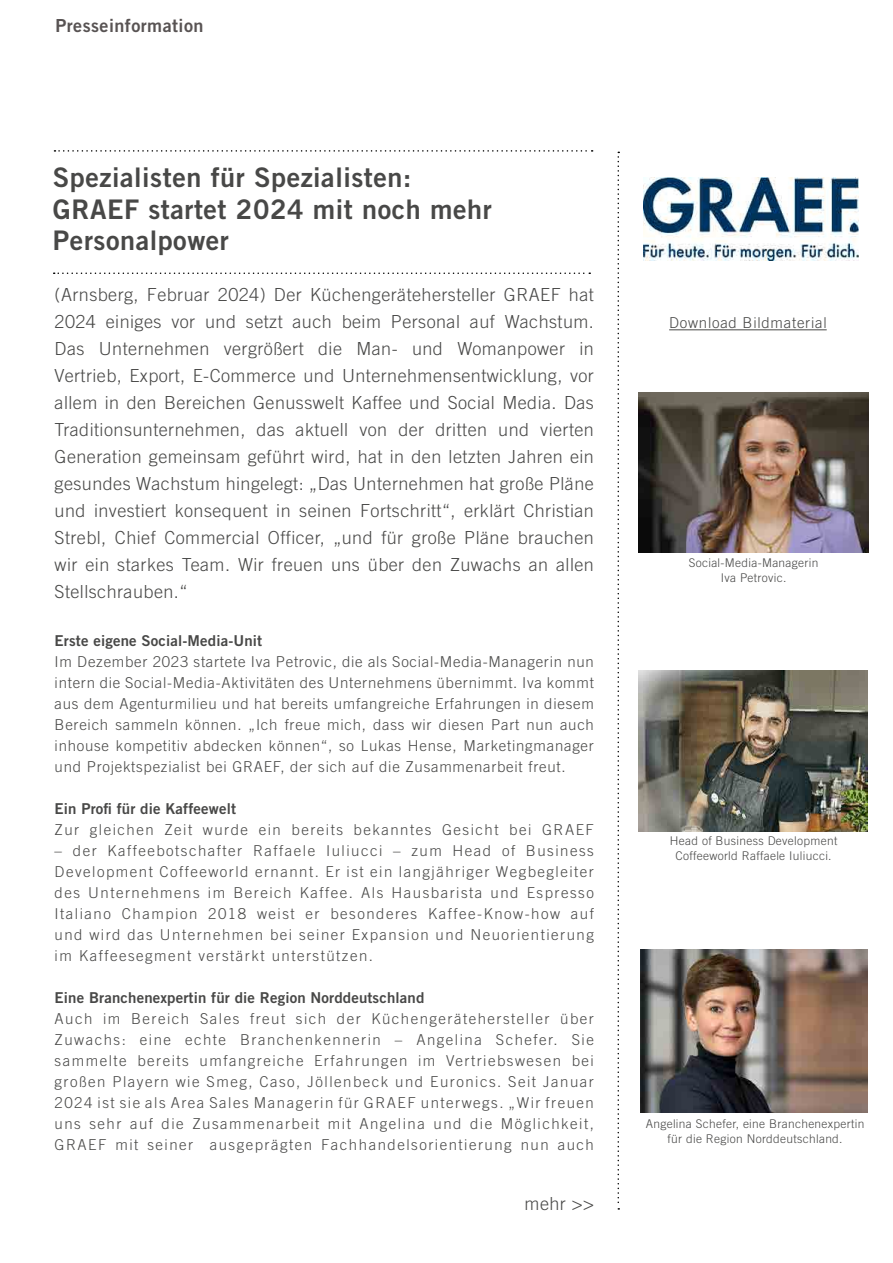
<style>
.page{position:relative;width:893px;height:1263px;background:#fff}
.page>*{position:absolute;margin:0;border:0;box-sizing:border-box;transform-origin:0 0}
.Überschrift_PM{font:27px/31.5px "Trade Gothic LT Bold Two";letter-spacing:.02em;color:#484847}
.Teaser_PM{font:300 18px/27px "Trade Gothic LT";letter-spacing:.025em;color:#484847;text-align:justify}
.t1{font:18px "Trade Gothic LT Bold Two";letter-spacing:.025em;color:#585353}
.Fließtext_PM{font:300 15px/21px "Trade Gothic LT";letter-spacing:.1em;color:#484847;text-align:justify}
.Überschrift_Fließtex{font:300 15px/21px "Trade Gothic LT";letter-spacing:.1em;color:#484847;text-align:justify}
.Überschrift_Fließtex-2{font:15px "Trade Gothic LT Bold Two";letter-spacing:.01em;color:#484847}
.Fließtext_PM-2{font:300 15px "Trade Gothic LT";letter-spacing:.05em;color:#484847}
.Boilerplate_PM{font:300 12px/15px "Trade Gothic LT";letter-spacing:.025em;color:#484847;text-align:center}
</style>
<div class="page">
<img style="left:644px;top:178px;width:214px;height:83px">
<svg style="left:54px;top:150px;width:539px;height:2px"></svg>
<svg style="left:54px;top:272px;width:536px;height:2px"></svg>
<svg style="left:617px;top:152px;width:2px;height:1057px"></svg>
<hr style="left:669px;top:329px;width:158px;height:1px;background:#484847">
<img style="left:639px;top:671px;width:229px;height:160px">
<img style="left:639px;top:392px;width:229px;height:161px">
<img style="left:641px;top:949px;width:227px;height:163px">
<p class="t1" style="left:55px;top:14px;width:150px">Presseinformation</p>
<p class="Überschrift_PM" style="left:53px;top:161px;width:440px">Spezialisten für Spezialisten:<br>GRAEF startet 2024 mit noch mehr<br>Personalpower</p>
<p class="Teaser_PM" style="left:55px;top:281px;width:541px">(Arnsberg, Februar 2024) Der Küchengerätehersteller GRAEF hat 2024 einiges vor und setzt auch beim Personal auf Wachstum.<br>Das Unternehmen vergrößert die Man- und Womanpower in Vertrieb, Export, E-Commerce und Unternehmensentwicklung, vor allem in den Bereichen Genusswelt Kaffee und Social Media. Das Traditionsunternehmen, das aktuell von der dritten und vierten Generation gemeinsam geführt wird, hat in den letzten Jahren ein gesundes Wachstum hingelegt: „Das Unternehmen hat große Pläne und investiert konsequent in seinen Fortschritt“, erklärt Christian Strebl, Chief Commercial Officer, „und für große Pläne brauchen wir ein starkes Team. Wir freuen uns über den Zuwachs an allen Stellschrauben.“</p>
<p class="Überschrift_Fließtex-2" style="left:55px;top:632px;width:209px">Erste eigene Social-Media-Unit</p>
<p class="Fließtext_PM" style="left:55px;top:651px;width:541px">Im Dezember 2023 startete Iva Petrovic, die als Social-Media-Managerin nun intern die Social-Media-Aktivitäten des Unternehmens übernimmt. Iva kommt aus dem Agenturmilieu und hat bereits umfangreiche Erfahrungen in diesem Bereich sammeln können. „Ich freue mich, dass wir diesen Part nun auch inhouse kompetitiv abdecken können“, so Lukas Hense, Marketingmanager und Projektspezialist bei GRAEF, der sich auf die Zusammenarbeit freut.</p>
<p class="Überschrift_Fließtex-2" style="left:55px;top:800px;width:183px">Ein Profi für die Kaffeewelt</p>
<p class="Fließtext_PM" style="left:55px;top:819px;width:541px">Zur gleichen Zeit wurde ein bereits bekanntes Gesicht bei GRAEF</p>
<p class="Fließtext_PM" style="left:55px;top:840px;width:541px">– der Kaffeebotschafter Raffaele Iuliucci – zum Head of Business Development Coffeeworld ernannt. Er ist ein langjähriger Wegbegleiter des Unternehmens im Bereich Kaffee. Als Hausbarista und Espresso Italiano Champion 2018 weist er besonderes Kaffee-Know-how auf und wird das Unternehmen bei seiner Expansion und Neuorientierung im Kaffeesegment verstärkt unterstützen.</p>
<p class="Überschrift_Fließtex-2" style="left:55px;top:989px;width:371px">Eine Branchenexpertin für die Region Norddeutschland</p>
<p class="Überschrift_Fließtex" style="left:55px;top:1008px;width:541px">Auch im Bereich Sales freut sich der Küchengerätehersteller über Zuwachs: eine echte Branchenkennerin – Angelina Schefer. Sie sammelte bereits umfangreiche Erfahrungen im Vertriebswesen bei großen Playern wie Smeg, Caso, Jöllenbeck und Euronics. Seit Januar 2024 ist sie als Area Sales Managerin für GRAEF unterwegs. „Wir freuen uns sehr auf die Zusammenarbeit mit Angelina und die Möglichkeit, GRAEF mit seiner ausgeprägten Fachhandelsorientierung nun auch</p>
<p class="Teaser_PM" style="left:525px;top:1190px;width:71px">mehr &gt;&gt;</p>
<p class="Fließtext_PM-2" style="left:669px;top:314px;width:159px">Download Bildmaterial</p>
<p class="Boilerplate_PM" style="left:689px;top:555px;width:131px">Social-Media-Managerin</p>
<p class="Boilerplate_PM" style="left:721px;top:570px;width:67px">Iva Petrovic.</p>
<p class="Boilerplate_PM" style="left:670px;top:833px;width:169px">Head of Business Development</p>
<p class="Boilerplate_PM" style="left:676px;top:848px;width:158px">Coffeeworld Raffaele Iuliucci.</p>
<p class="Boilerplate_PM" style="left:646px;top:1116px;width:220px">Angelina Schefer, eine Branchenexpertin für die Region Norddeutschland.</p>
</div>
